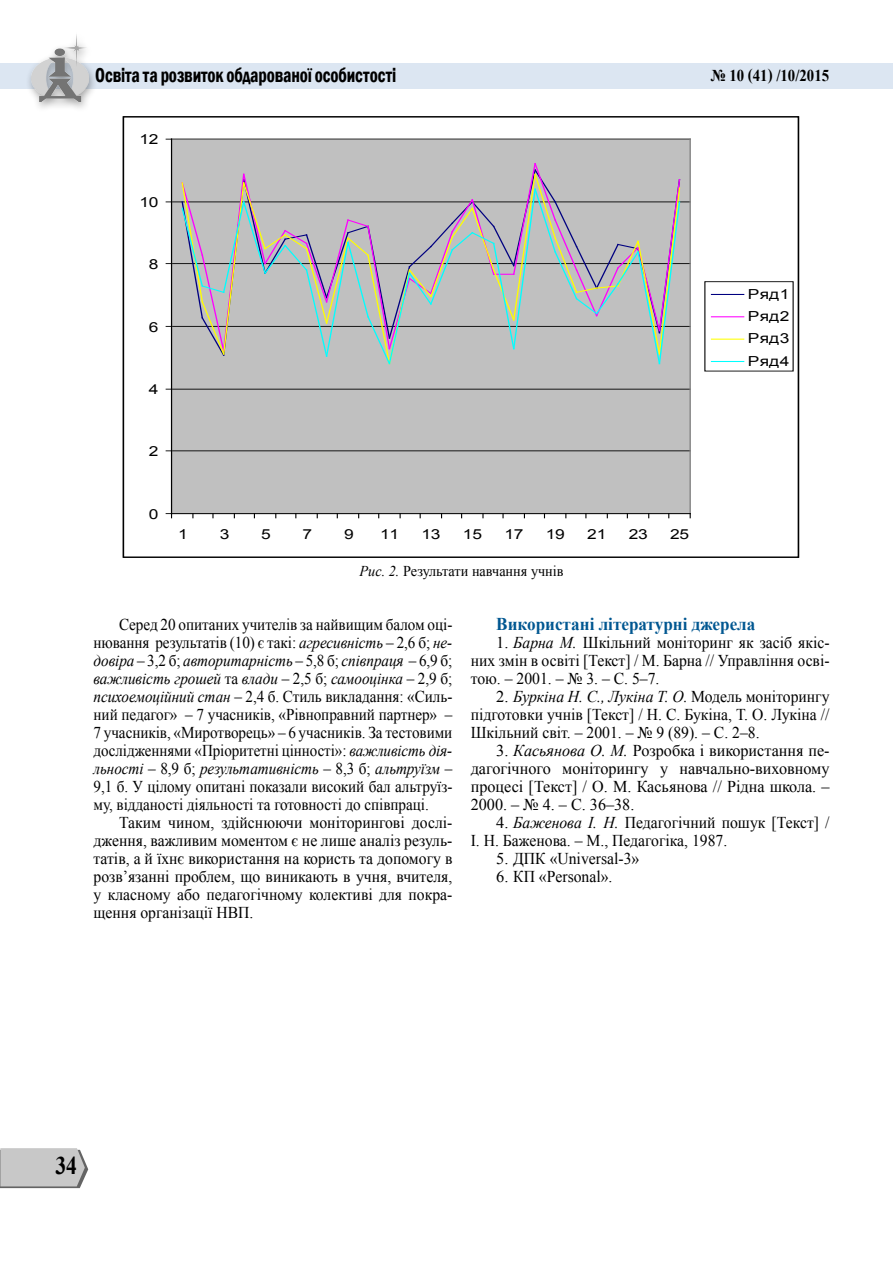
<style>
.page{position:relative;width:893px;height:1263px;background:#fff}
.page>*{position:absolute;margin:0;border:0;box-sizing:border-box;transform-origin:0 0}
.t1{font:700 25.5px "Times New Roman";color:#000;scale:.85 1}
.t2{font:600 condensed 20.7px "Franklin Gothic";letter-spacing:-.01em;color:#000;scale:.86 1}
.t3{font:700 18px "Times New Roman";color:#005791;scale:.95 1}
.t4{font:16.5px/18px "Times New Roman";color:#000;text-align:justify;scale:.92 1}
.t5{font:16.5px/18px "Times New Roman";color:#000;text-align:justify}
.t6{font:16.5px/18px "Times New Roman";color:#000;text-align:justify;scale:.95 1}
.t7{font:700 16.5px "Times New Roman";color:#000;scale:.9 1}
.t8{font:15px "Times New Roman";color:#000;scale:.95 1}
.t9{font:13.8px/22.4px "Arial";letter-spacing:-.005em;color:#000;text-align:justify;scale:1.26 1}
.s1{font-style:italic}
</style>
<div class="page">
<div style="left:1px;top:63px;width:892px;height:26px;background:#dce6f2"></div>
<svg style="left:0;top:1148px;width:88px;height:40px;background:#c3c3c3"></svg>
<div style="left:25px;top:31px;width:73px;height:82px;background:#000;opacity:.37"></div>
<img style="left:31px;top:32px;width:57px;height:69px">
<div style="left:172px;top:139px;width:518px;height:375px;background:#c0c0c0"></div>
<hr style="left:172px;top:451px;width:518px;height:1px;background:#000">
<hr style="left:172px;top:389px;width:518px;height:1px;background:#000">
<hr style="left:172px;top:326px;width:518px;height:1px;background:#000">
<hr style="left:172px;top:263px;width:518px;height:1px;background:#000">
<hr style="left:172px;top:202px;width:518px;height:1px;background:#000">
<hr style="left:172px;top:139px;width:518px;height:1px;background:#808080">
<hr style="left:690px;top:139px;width:1px;height:375px;background:#808080">
<hr style="left:171px;top:139px;width:1px;height:375px;background:#000">
<hr style="left:172px;top:513px;width:518px;height:1px;background:#000">
<svg style="left:166px;top:513px;width:6px;height:5px"></svg>
<svg style="left:181px;top:163px;width:500px;height:202px"></svg>
<hr style="left:712px;top:294px;width:32px;height:1px;background:#000080">
<hr style="left:712px;top:316px;width:32px;height:1px;background:#f0f">
<hr style="left:712px;top:339px;width:32px;height:1px;background:#ff0">
<hr style="left:712px;top:361px;width:32px;height:1px;background:#0ff">
<p class="t2" style="left:95px;top:61px;width:351px">Освіта та розвиток обдарованої особистості</p>
<p class="t7" style="left:711px;top:64px;width:133px">№ 10 (41) /10/2015</p>
<p class="t9" style="left:139px;top:129px;width:17px">12</p>
<p class="t9" style="left:139px;top:191px;width:17px">10</p>
<p class="t9" style="left:149px;top:253px;width:9px">8</p>
<p class="t9" style="left:149px;top:316px;width:9px">6</p>
<p class="t9" style="left:149px;top:379px;width:9px">4</p>
<p class="t9" style="left:149px;top:440px;width:9px">2</p>
<p class="t9" style="left:149px;top:503px;width:9px">0</p>
<p class="t9" style="left:178px;top:523px;width:9px">1</p>
<p class="t9" style="left:220px;top:523px;width:9px">3</p>
<p class="t9" style="left:261px;top:523px;width:9px">5</p>
<p class="t9" style="left:303px;top:523px;width:9px">7</p>
<p class="t9" style="left:344px;top:523px;width:9px">9</p>
<p class="t9" style="left:380px;top:523px;width:17px">11</p>
<p class="t9" style="left:422px;top:523px;width:17px">13</p>
<p class="t9" style="left:463px;top:523px;width:17px">15</p>
<p class="t9" style="left:504px;top:523px;width:17px">17</p>
<p class="t9" style="left:546px;top:523px;width:17px">19</p>
<p class="t9" style="left:587px;top:523px;width:17px">21</p>
<p class="t9" style="left:629px;top:523px;width:17px">23</p>
<p class="t9" style="left:670px;top:523px;width:17px">25</p>
<p class="t8" style="left:360px;top:561px;width:216px"><span class="s1">Рис. 2.</span> Результати навчання учнів</p>
<p class="t9" style="left:748px;top:283px;width:35px">Ряд1<br>Ряд2<br>Ряд3<br>Ряд4</p>
<p class="t4" style="left:94px;top:615px;width:392px;text-indent:26px">Серед 20 опитаних учителів за найвищим балом оці&shy;нювання результатів (10) є такі: <span class="s1">агресивність</span> – 2,6 б; <span class="s1">не&shy;довіра</span> – 3,2 б; <span class="s1">авторитарність</span> – 5,8 б; <span class="s1">співпраця</span> – 6,9 б; <span class="s1">важливість грошей</span> та <span class="s1">влади</span> – 2,5 б; <span class="s1">самооцінка</span> – 2,9 б; <span class="s1">психоемоційний стан</span> – 2,4 б. Стиль викладання: «Силь&shy;ний педагог» – 7 учасників, «Рівноправний партнер» – 7 учасників, «Миротворець» – 6 учасників. За тестовими дослідженнями «Пріоритетні цінності»: <span class="s1">важливість дія&shy;льності</span> – 8,9 б; <span class="s1">результативність</span> – 8,3 б; <span class="s1">альтруїзм</span> – 9,1 б. У цілому опитані показали високий бал альтруїз&shy;му, відданості діяльності та готовності до співпраці.</p>
<p class="t6" style="left:94px;top:813px;width:379px;text-indent:26px">Таким чином, здійснюючи моніторингові дослі&shy;дження, важливим моментом є не лише аналіз резуль&shy;татів, а й їхнє використання на користь та допомогу в розв’язанні проблем, що виникають в учня, вчителя, у класному або педагогічному колективі для покра&shy;щення організації НВП.</p>
<p class="t3" style="left:496px;top:612px;width:274px">Використані літературні джерела</p>
<p class="t5" style="left:471px;top:633px;width:360px;text-indent:26px">1. <span class="s1">Барна М.</span> Шкільний моніторинг як засіб якіс&shy;них змін в освіті [Текст] / М. Барна // Управління осві&shy;тою. – 2001. – № 3. – С. 5–7.</p>
<p class="t5" style="left:471px;top:687px;width:360px;text-indent:26px">2. <span class="s1">Буркіна Н. С., Лукіна Т. О.</span> Модель моніторингу підготовки учнів [Текст] / Н. С. Букіна, Т. О. Лукіна // Шкільний світ. – 2001. – № 9 (89). – С. 2–8.</p>
<p class="t5" style="left:471px;top:741px;width:360px;text-indent:26px">3. <span class="s1">Касьянова О. М.</span> Розробка і використання пе&shy;дагогічного моніторингу у навчально-виховному процесі [Текст] / О. М. Касьянова // Рідна школа. – 2000. – № 4. – С. 36–38.</p>
<p class="t5" style="left:471px;top:813px;width:360px;text-indent:26px">4. <span class="s1">Баженова І. Н.</span> Педагогічний пошук [Текст] /<br>І. Н. Баженова. – М., Педагогіка, 1987.</p>
<p class="t5" style="left:496px;top:849px;width:145px">5. ДПК «Universal-3»</p>
<p class="t5" style="left:496px;top:867px;width:118px">6. КП «Personal».</p>
<h1 class="t1" style="left:55px;top:1148px;width:27px">34</h1>
</div>
